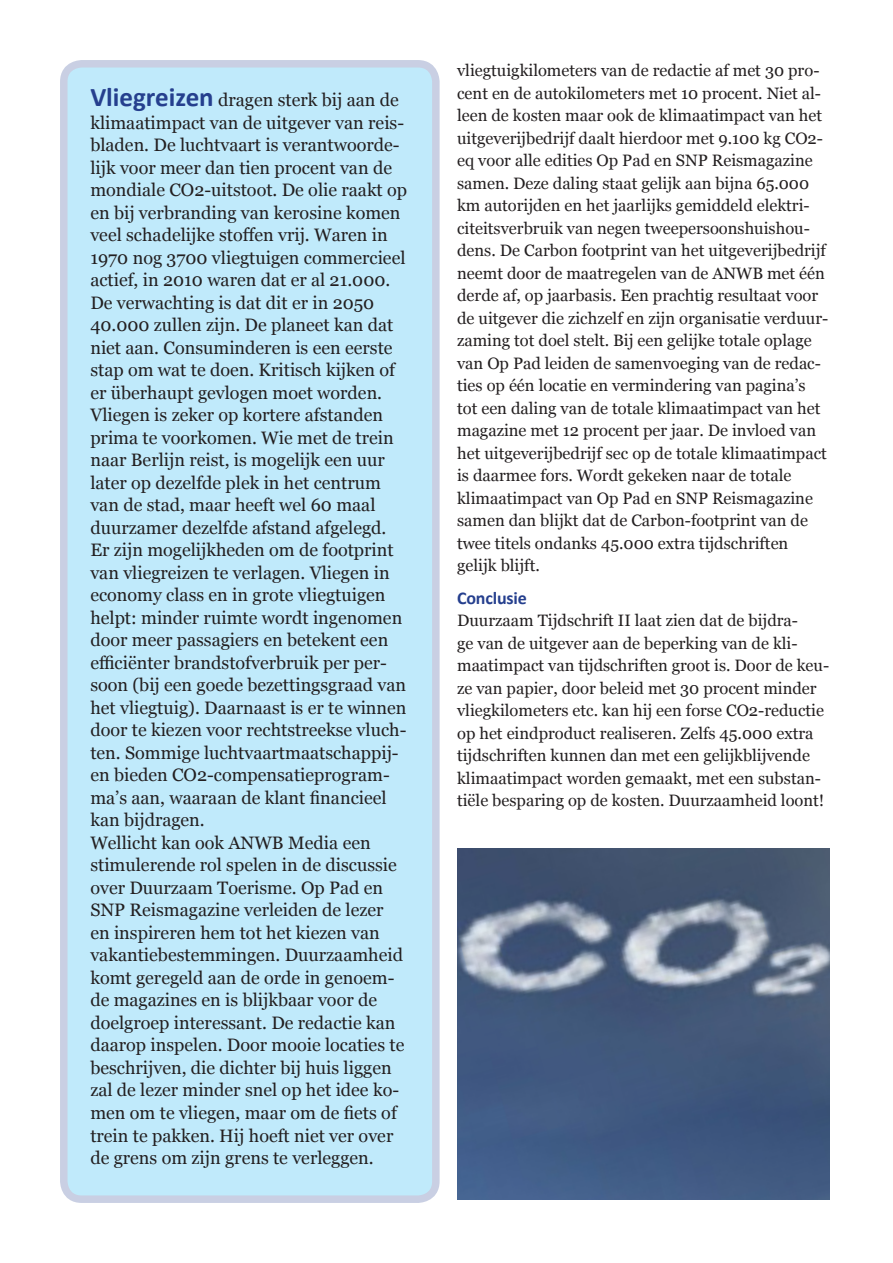
<style>
.page{position:relative;width:893px;height:1263px;background:#fff}
.page>*{position:absolute;margin:0;border:0;box-sizing:border-box;transform-origin:0 0}
.t1{font:18px/22.5px "Georgia";color:#231f20}
.Kop_2{font:700 18px "Calibri";letter-spacing:-.01em;color:#253f8e}
.t2{font:16.5px/22.5px "Georgia";color:#231f20}
.s1{font-family:"Calibri";font-weight:700;font-size:27px;color:#253f8e}
</style>
<div class="page">
<img style="left:457px;top:848px;width:372px;height:351px">
<div style="left:64px;top:64px;width:372px;height:1135px;background:#c0eafb;border-radius:18px"></div>
<div style="left:60px;top:60px;width:380px;height:1143px;border:8px solid #253f8e;border-radius:18px"></div>
<p class="t1" style="left:90px;top:88px;width:318px"><span class="s1">Vliegreizen</span> dragen sterk bij aan de klimaatimpact van de uitgever van reis&shy;bladen. De luchtvaart is verantwoorde&shy;lijk voor meer dan tien procent van de mondiale CO2-uitstoot. De olie raakt op en bij verbranding van kerosine komen veel schadelijke stoffen vrij. Waren in 1970 nog 3700 vliegtuigen commercieel actief, in 2010 waren dat er al 21.000.<br>De verwachting is dat dit er in 2050<br>40.000 zullen zijn. De planeet kan dat niet aan. Consuminderen is een eerste stap om wat te doen. Kritisch kijken of er überhaupt gevlogen moet worden.<br>Vliegen is zeker op kortere afstanden prima te voorkomen. Wie met de trein naar Berlijn reist, is mogelijk een uur later op dezelfde plek in het centrum van de stad, maar heeft wel 60 maal duurzamer dezelfde afstand afgelegd.</p>
<p class="t1" style="left:90px;top:538px;width:318px">Er zijn mogelijkheden om de footprint van vliegreizen te verlagen. Vliegen in economy class en in grote vliegtuigen helpt: minder ruimte wordt ingenomen door meer passagiers en betekent een efficiënter brandstofverbruik per per&shy;soon (bij een goede bezettingsgraad van het vliegtuig). Daarnaast is er te winnen door te kiezen voor rechtstreekse vluch&shy;ten. Sommige luchtvaartmaatschappij&shy;en bieden CO2-compensatieprogram&shy;ma’s aan, waaraan de klant financieel kan bijdragen.</p>
<p class="t1" style="left:90px;top:831px;width:315px">Wellicht kan ook ANWB Media een stimulerende rol spelen in de discussie over Duurzaam Toerisme. Op Pad en SNP Reismagazine verleiden de lezer en inspireren hem tot het kiezen van vakantiebestemmingen. Duurzaamheid komt geregeld aan de orde in genoem&shy;de magazines en is blijkbaar voor de doelgroep interessant. De redactie kan daarop inspelen. Door mooie locaties te beschrijven, die dichter bij huis liggen zal de lezer minder snel op het idee ko&shy;men om te vliegen, maar om de fiets of trein te pakken. Hij hoeft niet ver over de grens om zijn grens te verleggen.</p>
<p class="t2" style="left:457px;top:59px;width:373px">vliegtuigkilometers van de redactie af met 30 pro&shy;cent en de autokilometers met 10 procent. Niet al&shy;leen de kosten maar ook de klimaatimpact van het uitgeverijbedrijf daalt hierdoor met 9.100 kg CO2- eq voor alle edities Op Pad en SNP Reismagazine samen. Deze daling staat gelijk aan bijna 65.000 km autorijden en het jaarlijks gemiddeld elektri&shy;citeitsverbruik van negen tweepersoonshuishou&shy;dens. De Carbon footprint van het uitgeverijbedrijf neemt door de maatregelen van de ANWB met één derde af, op jaarbasis. Een prachtig resultaat voor de uitgever die zichzelf en zijn organisatie verduur&shy;zaming tot doel stelt. Bij een gelijke totale oplage van Op Pad leiden de samenvoeging van de redac&shy;ties op één locatie en vermindering van pagina’s tot een daling van de totale klimaatimpact van het magazine met 12 procent per jaar. De invloed van het uitgeverijbedrijf sec op de totale klimaatimpact is daarmee fors. Wordt gekeken naar de totale klimaatimpact van Op Pad en SNP Reismagazine samen dan blijkt dat de Carbon-footprint van de twee titels ondanks 45.000 extra tijdschriften gelijk blijft.</p>
<p class="Kop_2" style="left:457px;top:586px;width:71px">Conclusie</p>
<p class="t2" style="left:457px;top:609px;width:374px">Duurzaam Tijdschrift II laat zien dat de bijdra-<br>ge van de uitgever aan de beperking van de kli&shy;maatimpact van tijdschriften groot is. Door de keu&shy;ze van papier, door beleid met 30 procent minder vliegkilometers etc. kan hij een forse CO2-reductie op het eindproduct realiseren. Zelfs 45.000 extra tijdschriften kunnen dan met een gelijkblijvende klimaatimpact worden gemaakt, met een substan&shy;tiële besparing op de kosten. Duurzaamheid loont!</p>
</div>
